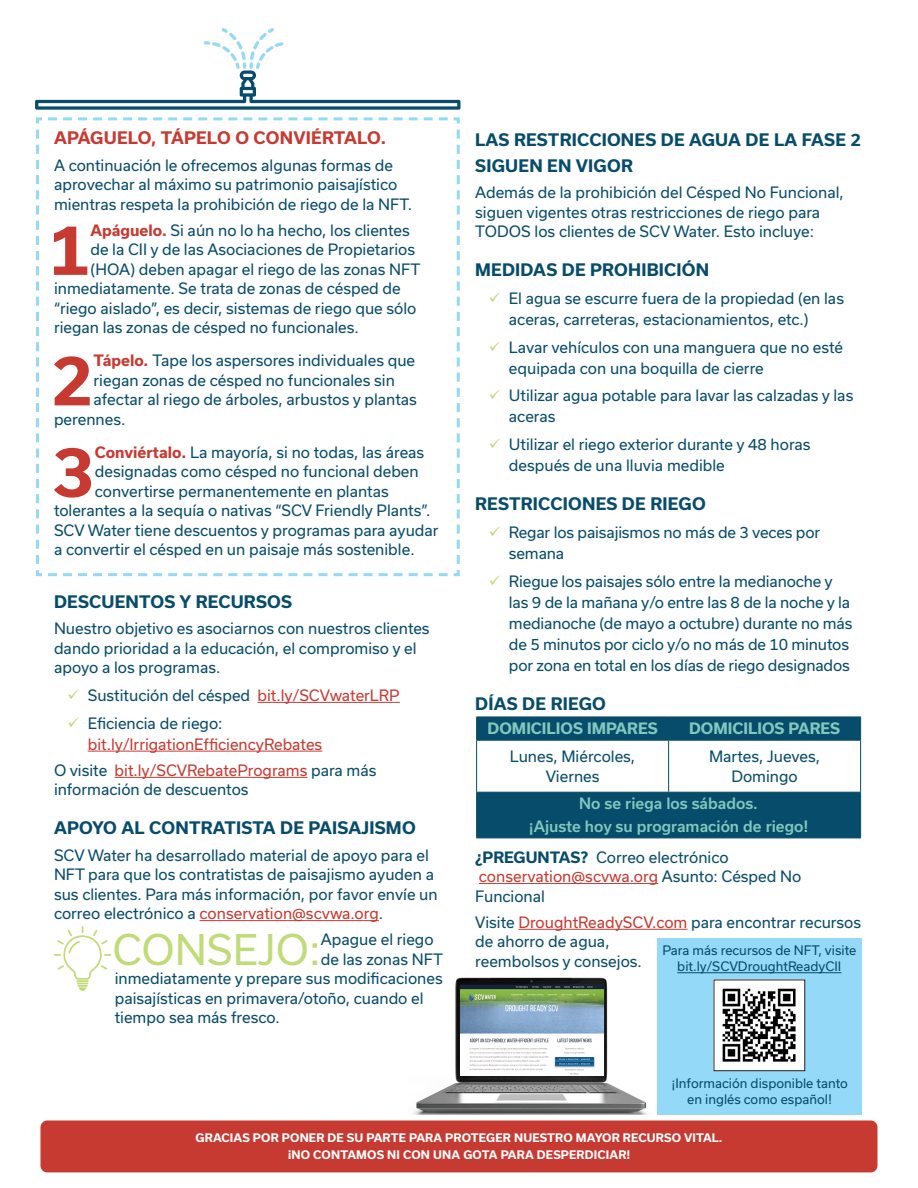
<style>
.page{position:relative;width:918px;height:1188px;background:#fff}
.page>*{position:absolute;margin:0;border:0;box-sizing:border-box;transform-origin:0 0}
.Body{font:700 65.85px "Usual";color:#c73a32}
.Body-2{font:40.35px "Usual";color:#c1db78}
.Headlines{font:700 16.5px/25.5px "Usual";letter-spacing:.015em;color:#084c6b}
.Headlines-2{font:700 16.5px "Usual";letter-spacing:.015em;color:#c73a32}
.Body-3{font:15px/19.5px "Usual";color:#084c6b}
.t1{font:15px/21px "Usual";color:#c73a32}
.Shaded_Box{font:500 15px/22.5px "Usual";color:#83c7be;text-align:center}
.Body-4{font:700 15px "Usual";color:#83c7be}
.Body-5{font:12.6px/16.8px "Usual";color:#084c6b;text-align:center}
.RED_BOX{font:700 11.25px/16.5px "Usual";letter-spacing:.015em;color:#fff;text-align:center}
.s1{font-weight:700;color:#c73a32}
.s2{color:#c73a32}
.s3{color:#084c6b}
.s4{font-weight:700}
</style>
<div class="page">
<img style="left:413px;top:977px;width:234px;height:137px">
<img style="left:460px;top:986px;width:144px;height:89px">
<hr style="left:258px;top:702px;width:142px;height:1px;background:#c73a32">
<hr style="left:88px;top:751px;width:234px;height:1px;background:#c73a32">
<hr style="left:115px;top:777px;width:192px;height:1px;background:#c73a32">
<hr style="left:200px;top:920px;width:179px;height:1px;background:#c73a32">
<hr style="left:479px;top:883px;width:179px;height:1px;background:#c73a32">
<hr style="left:518px;top:929px;width:169px;height:1px;background:#c73a32">
<svg style="left:36px;top:117px;width:424px;height:460px"></svg>
<svg style="left:35px;top:28px;width:426px;height:82px"></svg>
<svg style="left:54px;top:926px;width:57px;height:65px"></svg>
<div style="left:40px;top:1120px;width:838px;height:52px;background:#c73a32;border-radius:7px"></div>
<svg style="left:477px;top:718px;width:383px;height:120px;fill:#084c6b"></svg>
<hr style="left:476px;top:717px;width:193px;height:1px;background:#084c6b">
<svg style="left:476px;top:717px;width:1px;height:23px"></svg>
<hr style="left:669px;top:717px;width:192px;height:1px;background:#084c6b">
<svg style="left:668px;top:718px;width:1px;height:22px"></svg>
<svg style="left:860px;top:717px;width:1px;height:23px"></svg>
<hr style="left:476px;top:740px;width:193px;height:1px;background:#084c6b">
<hr style="left:476px;top:741px;width:1px;height:51px;background:#084c6b">
<hr style="left:669px;top:740px;width:192px;height:1px;background:#084c6b">
<hr style="left:668px;top:741px;width:1px;height:51px;background:#084c6b">
<hr style="left:860px;top:741px;width:1px;height:51px;background:#084c6b">
<hr style="left:476px;top:792px;width:193px;height:1px;background:#084c6b">
<hr style="left:476px;top:793px;width:1px;height:45px;background:#084c6b">
<hr style="left:669px;top:792px;width:192px;height:1px;background:#084c6b">
<hr style="left:860px;top:793px;width:1px;height:45px;background:#084c6b">
<hr style="left:476px;top:838px;width:193px;height:1px;background:#084c6b">
<hr style="left:669px;top:838px;width:192px;height:1px;background:#084c6b">
<div style="left:657px;top:938px;width:205px;height:176px;background:#94d9f7"></div>
<img style="left:716px;top:982px;width:87px;height:87px">
<div style="left:714px;top:980px;width:91px;height:91px;border:1px solid #231f20"></div>
<hr style="left:677px;top:972px;width:164px;height:1px;background:#084c6b">
<p class="Headlines-2" style="left:54px;top:129px;width:334px">APÁGUELO, TÁPELO O CONVIÉRTALO.</p>
<p class="Body-3" style="left:54px;top:155px;width:360px">A continuación le ofrecemos algunas formas de aprovechar al máximo su patrimonio paisajístico mientras respeta la prohibición de riego de la NFT.</p>
<p class="Body" style="left:48px;top:212px;width:44px">1</p>
<p class="Body-3" style="left:90px;top:220px;width:321px"><span class="s1">Apáguelo.</span> Si aún no lo ha hecho, los clientes</p>
<p class="Body-3" style="left:90px;top:240px;width:326px">de la CII y de las Asociaciones de Propietarios</p>
<p class="Body-3" style="left:90px;top:259px;width:331px">(HOA) deben apagar el riego de las zonas NFT</p>
<p class="Body-3" style="left:54px;top:279px;width:348px">inmediatamente. Se trata de zonas de césped de</p>
<p class="Body-3" style="left:54px;top:298px;width:364px">“riego aislado”, es decir, sistemas de riego que sólo</p>
<p class="Body-3" style="left:54px;top:318px;width:306px">riegan las zonas de césped no funcionales.</p>
<p class="Body" style="left:51px;top:343px;width:44px">2</p>
<p class="Body-3" style="left:94px;top:351px;width:323px"><span class="s1">Tápelo.</span> Tape los aspersores individuales que</p>
<p class="Body-3" style="left:94px;top:370px;width:303px">riegan zonas de césped no funcionales sin</p>
<p class="Body-3" style="left:94px;top:390px;width:325px">afectar al riego de árboles, arbustos y plantas</p>
<p class="Body-3" style="left:54px;top:409px;width:73px">perennes.</p>
<p class="Body" style="left:52px;top:434px;width:44px">3</p>
<p class="Body-3" style="left:95px;top:442px;width:331px"><span class="s1">Conviértalo.</span> La mayoría, si no todas, las áreas</p>
<p class="Body-3" style="left:95px;top:462px;width:325px">designadas como césped no funcional deben</p>
<p class="Body-3" style="left:95px;top:481px;width:296px">convertirse permanentemente en plantas</p>
<p class="Body-3" style="left:54px;top:501px;width:378px">tolerantes a la sequía o nativas “SCV Friendly Plants”.</p>
<p class="Body-3" style="left:54px;top:520px;width:386px">SCV Water tiene descuentos y programas para ayudar</p>
<p class="Body-3" style="left:54px;top:540px;width:362px">a convertir el césped en un paisaje más sostenible.</p>
<p class="Headlines" style="left:54px;top:589px;width:240px">DESCUENTOS Y RECURSOS</p>
<p class="Body-3" style="left:54px;top:619px;width:377px">Nuestro objetivo es asociarnos con nuestros clientes dando prioridad a la educación, el compromiso y el apoyo a los programas.</p>
<p class="Body-3" style="left:88px;top:685px;width:314px">Sustitución del césped <span class="s2">bit.ly/SCVwaterLRP</span></p>
<p class="t1" style="left:88px;top:712px;width:236px"><span class="s3">Eficiencia de riego: </span>bit.ly/IrrigationEfficiencyRebates</p>
<p class="Body-3" style="left:54px;top:760px;width:324px">O visite <span class="s2">bit.ly/SCVRebatePrograms</span> para más información de descuentos</p>
<p class="Headlines" style="left:54px;top:815px;width:363px">APOYO AL CONTRATISTA DE PAISAJISMO</p>
<p class="Body-3" style="left:54px;top:845px;width:385px">SCV Water ha desarrollado material de apoyo para el NFT para que los contratistas de paisajismo ayuden a sus clientes. Para más información, por favor envíe un correo electrónico a <span class="s2">conservation@scvwa.org</span>.</p>
<p class="Body-2" style="left:113px;top:927px;width:210px">CONSEJO:</p>
<p class="Body-3" style="left:321px;top:930px;width:114px">Apague el riego</p>
<p class="Body-3" style="left:321px;top:949px;width:124px">de las zonas NFT</p>
<p class="Body-3" style="left:115px;top:969px;width:330px">inmediatamente y prepare sus modificaciones</p>
<p class="Body-3" style="left:115px;top:988px;width:310px">paisajísticas en primavera/otoño, cuando el</p>
<p class="Body-3" style="left:115px;top:1008px;width:166px">tiempo sea más fresco.</p>
<p class="Headlines" style="left:475px;top:127px;width:388px">LAS RESTRICCIONES DE AGUA DE LA FASE 2<br>SIGUEN EN VIGOR</p>
<p class="Body-3" style="left:475px;top:183px;width:370px">Además de la prohibición del Césped No Funcional, siguen vigentes otras restricciones de riego para<br>TODOS los clientes de SCV Water. Esto incluye:</p>
<p class="Headlines" style="left:475px;top:257px;width:236px">MEDIDAS DE PROHIBICIÓN</p>
<p class="Body-3" style="left:509px;top:288px;width:337px;line-height:21px">El agua se escurre fuera de la propiedad (en las aceras, carreteras, estacionamientos, etc.)</p>
<p class="Body-3" style="left:509px;top:336px;width:336px;line-height:21px">Lavar vehículos con una manguera que no esté equipada con una boquilla de cierre</p>
<p class="Body-3" style="left:509px;top:385px;width:346px;line-height:21px">Utilizar agua potable para lavar las calzadas y las aceras</p>
<p class="Body-3" style="left:509px;top:434px;width:303px;line-height:21px">Utilizar el riego exterior durante y 48 horas después de una lluvia medible</p>
<p class="Headlines" style="left:475px;top:491px;width:232px">RESTRICCIONES DE RIEGO</p>
<p class="Body-3" style="left:509px;top:522px;width:313px;line-height:21px">Regar los paisajismos no más de 3 veces por semana</p>
<p class="Body-3" style="left:509px;top:570px;width:345px;line-height:21px">Riegue los paisajes sólo entre la medianoche y las 9 de la mañana y/o entre las 8 de la noche y la medianoche (de mayo a octubre) durante no más de 5 minutos por ciclo y/o no más de 10 minutos por zona en total en los días de riego designados</p>
<p class="Headlines" style="left:475px;top:691px;width:132px">DÍAS DE RIEGO</p>
<p class="Body-4" style="left:488px;top:720px;width:172px">DOMICILIOS IMPARES</p>
<p class="Body-4" style="left:689px;top:720px;width:153px">DOMICILIOS PARES</p>
<p class="Body-3" style="left:510px;top:747px;width:127px">Lunes, Miércoles,</p>
<p class="Body-3" style="left:546px;top:766px;width:55px">Viernes</p>
<p class="Body-3" style="left:709px;top:747px;width:113px">Martes, Jueves,</p>
<p class="Body-3" style="left:731px;top:766px;width:68px">Domingo</p>
<p class="Shaded_Box" style="left:529px;top:793px;width:281px">No se riega los sábados.<br>¡Ajuste hoy su programación de riego!</p>
<p class="Body-3" style="left:475px;top:847px;width:328px"><span class="s4">¿PREGUNTAS?</span> Correo electrónico <span class="s2">conservation@scvwa.org</span> Asunto: Césped No<br>Funcional</p>
<p class="Body-3" style="left:475px;top:912px;width:388px">Visite <span class="s2">DroughtReadySCV.com</span> para encontrar recursos de ahorro de agua,<br>reembolsos y consejos.</p>
<p class="Body-5" style="left:662px;top:942px;width:195px">Para más recursos de NFT, visite bit.ly/SCVDroughtReadyCII</p>
<p class="Body-5" style="left:671px;top:1074px;width:178px">¡Información disponible tanto en inglés como español!</p>
<p class="RED_BOX" style="left:195px;top:1130px;width:529px">GRACIAS POR PONER DE SU PARTE PARA PROTEGER NUESTRO MAYOR RECURSO VITAL. ¡NO CONTAMOS NI CON UNA GOTA PARA DESPERDICIAR!</p>
</div>
